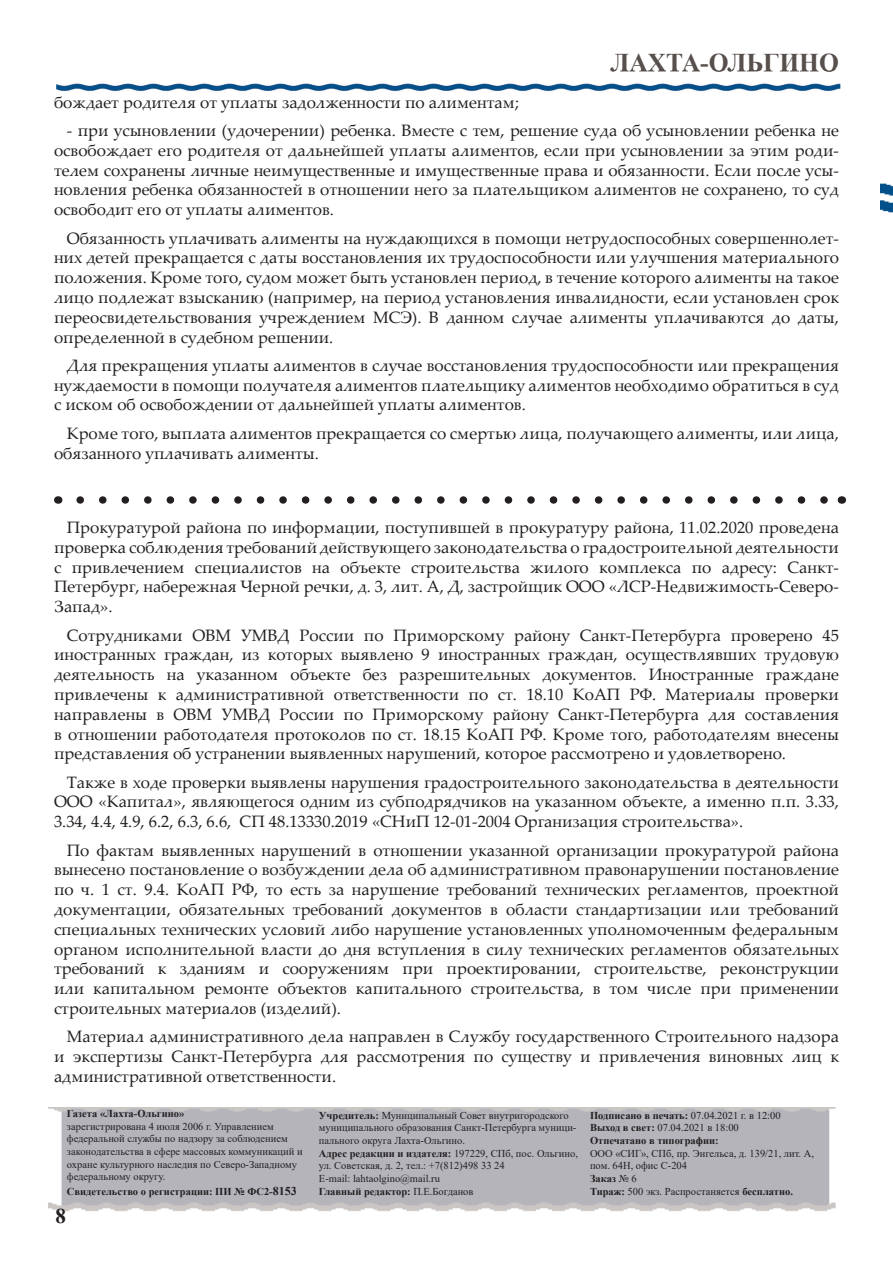
<style>
.page{position:relative;width:893px;height:1263px;background:#fff}
.page>*{position:absolute;margin:0;border:0;box-sizing:border-box;transform-origin:0 0}
.t1{font:700 25.5px "Times New Roman";color:#574f4c}
.t2{font:700 21px "Times New Roman";color:#231f20}
.t3{font:16.5px/19.8px "Palatino Linotype";color:#231f20;text-align:justify}
.t4{font:10.5px/12.6px "Times New Roman";color:#231f20}
.t5{font:700 10.5px/12.6px "Times New Roman";color:#231f20}
.s1{font-size:12px}
.s2{font-weight:700}
.s3{font-weight:400}
</style>
<div class="page">
<img style="left:48px;top:1107px;width:788px;height:104px">
<img style="left:56px;top:83px;width:784px;height:9px">
<img style="left:610px;top:70px;width:225px;height:2px">
<svg style="left:80px;top:496px;width:748px;height:8px"></svg>
<img style="left:880px;top:183px;width:13px;height:30px">
<h1 class="t1" style="left:610px;top:44px;width:230px">ЛАХТА-ОЛЬГИНО</h1>
<p class="t3" style="left:54px;top:92px;width:466px">бождает родителя от уплаты задолженности по алиментам;</p>
<p class="t3" style="left:54px;top:120px;width:786px;text-indent:13px">- при усыновлении (удочерении) ребенка. Вместе с тем, решение суда об усыновлении ребенка не освобождает его родителя от дальнейшей уплаты алиментов, если при усыновлении за этим роди&shy;телем сохранены личные неимущественные и имущественные права и обязанности. Если после усы&shy;новления ребенка обязанностей в отношении него за плательщиком алиментов не сохранено, то суд освободит его от уплаты алиментов.</p>
<p class="t3" style="left:54px;top:227px;width:786px;text-indent:13px">Обязанность уплачивать алименты на нуждающихся в помощи нетрудоспособных совершеннолет&shy;них детей прекращается с даты восстановления их трудоспособности или улучшения материального положения. Кроме того, судом может быть установлен период, в течение которого алименты на такое лицо подлежат взысканию (например, на период установления инвалидности, если установлен срок переосвидетельствования учреждением МСЭ). В данном случае алименты уплачиваются до даты, определенной в судебном решении.</p>
<p class="t3" style="left:54px;top:355px;width:786px;text-indent:13px">Для прекращения уплаты алиментов в случае восстановления трудоспособности или прекращения нуждаемости в помощи получателя алиментов плательщику алиментов необходимо обратиться в суд с иском об освобождении от дальнейшей уплаты алиментов.</p>
<p class="t3" style="left:54px;top:423px;width:786px;text-indent:13px">Кроме того, выплата алиментов прекращается со смертью лица, получающего алименты, или лица, обязанного уплачивать алименты.</p>
<p class="t3" style="left:54px;top:517px;width:786px;text-indent:13px">Прокуратурой района по информации, поступившей в прокуратуру района, 11.02.2020 проведена проверка соблюдения требований действующего законодательства о градостроительной деятельности с привлечением специалистов на объекте строительства жилого комплекса по адресу: Санкт-Петербург, набережная Черной речки, д. 3, лит. А, Д, застройщик ООО «ЛСР-Недвижимость-Северо-Запад».</p>
<p class="t3" style="left:54px;top:624px;width:786px;text-indent:13px">Сотрудниками ОВМ УМВД России по Приморскому району Санкт-Петербурга проверено 45 иностранных граждан, из которых выявлено 9 иностранных граждан, осуществлявших трудовую деятельность на указанном объекте без разрешительных документов. Иностранные граждане привлечены к административной ответственности по ст. 18.10 КоАП РФ. Материалы проверки направлены в ОВМ УМВД России по Приморскому району Санкт-Петербурга для составления в отношении работодателя протоколов по ст. 18.15 КоАП РФ. Кроме того, работодателям внесены представления об устранении выявленных нарушений, которое рассмотрено и удовлетворено.</p>
<p class="t3" style="left:54px;top:771px;width:786px;text-indent:13px">Также в ходе проверки выявлены нарушения градостроительного законодательства в деятельности ООО «Капитал», являющегося одним из субподрядчиков на указанном объекте, а именно п.п. 3.33, 3.34, 4.4, 4.9, 6.2, 6.3, 6.6, СП 48.13330.2019 «СНиП 12-01-2004 Организация строительства».</p>
<p class="t3" style="left:54px;top:839px;width:786px;text-indent:13px">По фактам выявленных нарушений в отношении указанной организации прокуратурой района вынесено постановление о возбуждении дела об административном правонарушении постановление по ч. 1 ст. 9.4. КоАП РФ, то есть за нарушение требований технических регламентов, проектной документации, обязательных требований документов в области стандартизации или требований специальных технических условий либо нарушение установленных уполномоченным федеральным органом исполнительной власти до дня вступления в силу технических регламентов обязательных требований к зданиям и сооружениям при проектировании, строительстве, реконструкции или капитальном ремонте объектов капитального строительства, в том числе при применении строительных материалов (изделий).</p>
<p class="t3" style="left:54px;top:1026px;width:786px;text-indent:13px">Материал административного дела направлен в Службу государственного Строительного надзора и экспертизы Санкт-Петербурга для рассмотрения по существу и привлечения виновных лиц к административной ответственности.</p>
<p class="t5" style="left:67px;top:1107px;width:119px">Газета «Лахта-Ольгино»</p>
<p class="t4" style="left:67px;top:1119px;width:237px">зарегистрирована 4 июля 2006 г. Управлением федеральной службы по надзору за соблюдением законодательства в сфере массовых коммуникаций и охране культурного наследия по Северо-Западному федеральному округу.</p>
<p class="t5" style="left:67px;top:1184px;width:231px">Свидетельство о регистрации: ПИ № ФС2-<span class="s1">8153</span></p>
<p class="t2" style="left:55px;top:1201px;width:12px">8</p>
<p class="t4" style="left:319px;top:1109px;width:261px"><span class="s2">Учредитель:</span> Муниципальный Совет внутригородского муниципального образования Санкт-Петербурга муници&shy;пального округа Лахта-Ольгино.<br><span class="s2">Адрес редакции и издателя:</span> 197229, СПб, пос. Ольгино, ул. Советская, д. 2, тел.: +7(812)498 33 24<br>E-mail: lahtaolgino@mail.ru<br><span class="s2">Главный редактор:</span> П.Е.Богданов</p>
<p class="t5" style="left:590px;top:1109px;width:192px">Подписано в печать: <span class="s3">07.04.2021 г. в 12:00<br></span>Выход в свет: <span class="s3">07.04.2021 в 18:00<br></span>Отпечатано в типографии:</p>
<p class="t4" style="left:590px;top:1146px;width:226px">ООО «СИГ», СПб, пр. Энгельса, д. 139/21, лит. А, пом. 64Н, офис С-204<br><span class="s2">Заказ</span> № 6<br><span class="s2">Тираж:</span> 500 экз. Распростаняется <span class="s2">бесплатно.</span></p>
</div>
